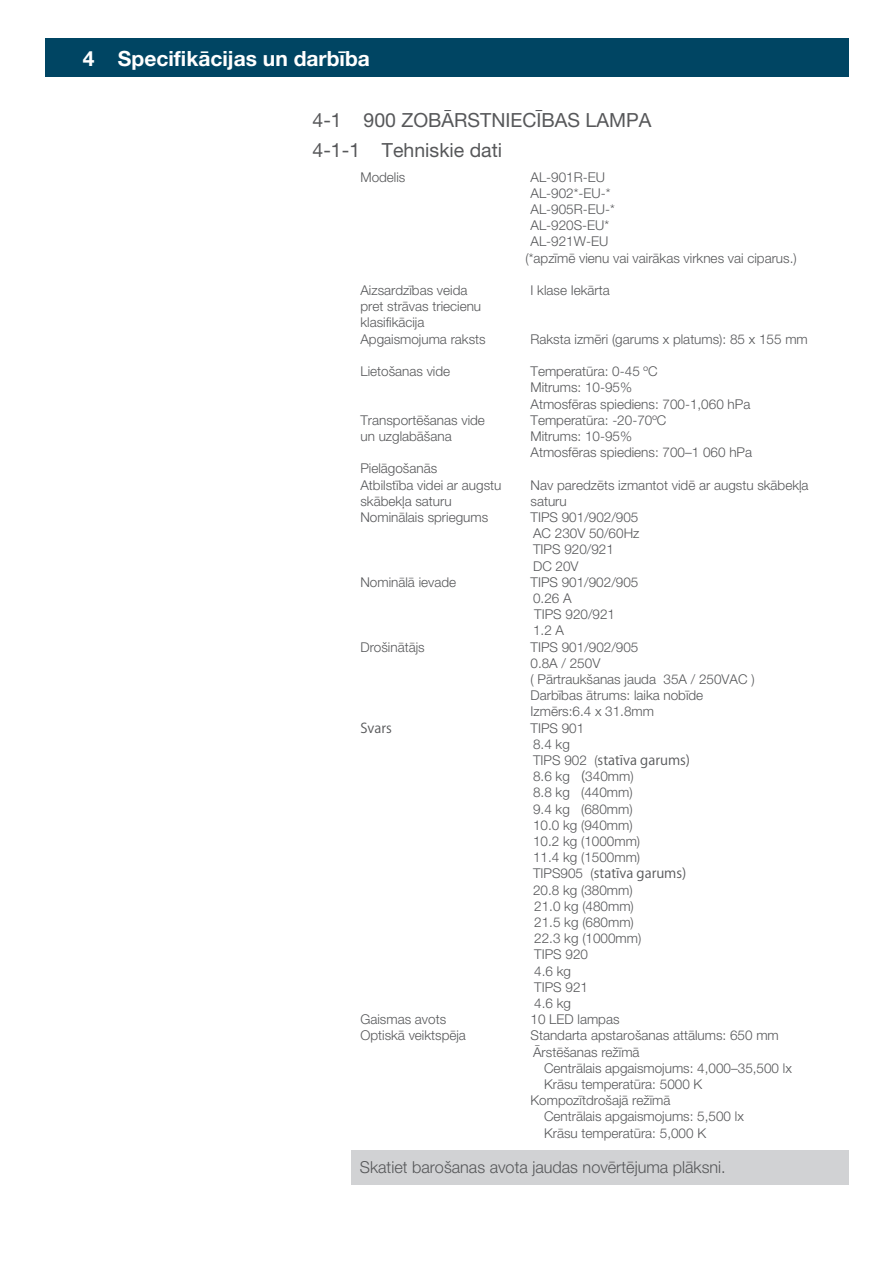
<style>
.page{position:relative;width:893px;height:1263px;background:#fff}
.page>*{position:absolute;margin:0;border:0;box-sizing:border-box;transform-origin:0 0}
.t1{font:700 21px "Helvetica Neue LT Pro";color:#fff}
.t2{font:19.5px "Helvetica Neue LT Pro";color:#57585a}
.t3{font:300 16.5px "Helvetica Neue LT Pro";color:#57585a}
.t4{font:300 13.5px/16.2px "Helvetica Neue LT Pro";color:#57585a}
.t5{font:13.5px "Koz Go Pr 6 N";color:#57585a}
.s1{font-family:"DFHS Gothic Std W3";font-weight:400}
.s2{font-family:"Helvetica Neue LT Pro";font-weight:300}
.s3{font-family:"Koz Go Pr 6 N";font-weight:400}
</style>
<div class="page">
<div style="left:45px;top:38px;width:803px;height:39px;background:#004563"></div>
<div style="left:351px;top:1150px;width:497px;height:34px;background:#d1d2d4"></div>
<h1 class="t1" style="left:83px;top:46px;width:288px">4 Specifikācijas un darbība</h1>
<h2 class="t2" style="left:313px;top:108px;width:340px">4-1 900 ZOBĀRSTNIECĪBAS LAMPA</h2>
<h2 class="t2" style="left:313px;top:138px;width:191px">4-1-1 Tehniskie dati</h2>
<p class="t4" style="left:360px;top:168px;width:46px">Modelis</p>
<p class="t4" style="left:530px;top:168px;width:76px">AL-901R-EU</p>
<p class="t4" style="left:530px;top:185px;width:82px">AL-902*-EU-*</p>
<p class="t4" style="left:530px;top:201px;width:86px">AL-905R-EU-*</p>
<p class="t4" style="left:530px;top:217px;width:80px">AL-920S-EU*</p>
<p class="t4" style="left:530px;top:233px;width:79px">AL-921W-EU</p>
<p class="t4" style="left:526px;top:249px;width:273px">(*apzīmē vienu vai vairākas virknes vai ciparus.)</p>
<p class="t4" style="left:360px;top:282px;width:109px">Aizsardzības veida</p>
<p class="t4" style="left:530px;top:282px;width:81px">I klase Iekārta</p>
<p class="t4" style="left:360px;top:298px;width:201px">pret strāvas triecienu<br>klasifikācija<span class="s1">　　　　　　　　　　<br></span>Apgaismojuma raksts</p>
<p class="t4" style="left:530px;top:330px;width:279px">Raksta izmēri (garums x platums): 85 x 155 mm</p>
<p class="t4" style="left:360px;top:363px;width:91px">Lietošanas vide</p>
<p class="t4" style="left:530px;top:363px;width:221px">Temperatūra: 0-45 ºC<br>Mitrums: 10-95%<br>Atmosfēras spiediens: 700-1,060 hPa</p>
<p class="t4" style="left:360px;top:411px;width:126px">Transportēšanas vide</p>
<p class="t4" style="left:530px;top:411px;width:137px">Temperatūra: -20-70ºC</p>
<p class="t4" style="left:360px;top:428px;width:93px">un uzglabāšana</p>
<p class="t4" style="left:530px;top:428px;width:223px">Mitrums: 10-95%<br>Atmosfēras spiediens: 700–1 060 hPa</p>
<p class="t4" style="left:360px;top:460px;width:143px">Pielāgošanās<br>Atbilstība videi ar augstu</p>
<p class="t4" style="left:530px;top:476px;width:280px">Nav paredzēts izmantot vidē ar augstu skābekļa</p>
<p class="t4" style="left:360px;top:492px;width:93px">skābekļa saturu</p>
<p class="t4" style="left:531px;top:492px;width:38px">saturu</p>
<p class="t4" style="left:360px;top:509px;width:129px">Nominālais spriegums</p>
<p class="t4" style="left:530px;top:509px;width:110px">TIPS 901/902/905<br>AC 230V 50/60Hz<br>TIPS 920/921<br>DC 20V</p>
<p class="t4" style="left:360px;top:573px;width:97px">Nominālā ievade</p>
<p class="t4" style="left:530px;top:573px;width:109px">TIPS 901/902/905<br>0.26 A<br>TIPS 920/921<br>1.2 A</p>
<p class="t4" style="left:360px;top:638px;width:66px">Drošinātājs</p>
<p class="t4" style="left:530px;top:638px;width:226px">TIPS 901/902/905<br>0.8A / 250V<br>( Pārtraukšanas jauda 35A / 250VAC )<br>Darbības ātrums: laika nobīde<br>Izmērs:6.4 x 31.8mm</p>
<p class="t5" style="left:360px;top:720px;width:33px">Svars</p>
<p class="t4" style="left:530px;top:719px;width:55px">TIPS 901<br>8.4 kg</p>
<p class="t5" style="left:533px;top:752px;width:159px"><span class="s2">TIPS 902 (</span>statīva garums)</p>
<p class="t4" style="left:533px;top:768px;width:109px">8.6 kg <span class="s3">(</span>340mm)<br>8.8 kg (440mm)<br>9.4 kg (680mm)<br>10.0 kg (940mm)<br>10.2 kg (1000mm)<br>11.4 kg (1500mm)</p>
<p class="t5" style="left:533px;top:866px;width:155px"><span class="s2">TIPS905 (</span>statīva garums)</p>
<p class="t4" style="left:533px;top:881px;width:110px">20.8 kg (380mm)<br>21.0 kg (480mm)<br>21.5 kg (680mm)<br>22.3 kg (1000mm)<br>TIPS 920<br>4.6 kg<br>TIPS 921<br>4.6 kg</p>
<p class="t4" style="left:360px;top:1011px;width:87px">Gaismas avots</p>
<p class="t4" style="left:530px;top:1011px;width:91px">10 LED lampas</p>
<p class="t4" style="left:360px;top:1027px;width:107px">Optiskā veiktspēja</p>
<p class="t4" style="left:530px;top:1027px;width:250px">Standarta apstarošanas attālums: 650 mm<br>Ārstēšanas režīmā</p>
<p class="t4" style="left:544px;top:1059px;width:249px">Centrālais apgaismojums: 4,000–35,500 lx</p>
<p class="t4" style="left:544px;top:1076px;width:160px">Krāsu temperatūra: 5000 K</p>
<p class="t4" style="left:530px;top:1092px;width:142px">Kompozītdrošajā režīmā</p>
<p class="t4" style="left:544px;top:1108px;width:201px">Centrālais apgaismojums: 5,500 lx</p>
<p class="t4" style="left:544px;top:1124px;width:164px">Krāsu temperatūra: 5,000 K</p>
<p class="t3" style="left:360px;top:1157px;width:367px">Skatiet barošanas avota jaudas novērtējuma plāksni.</p>
</div>
